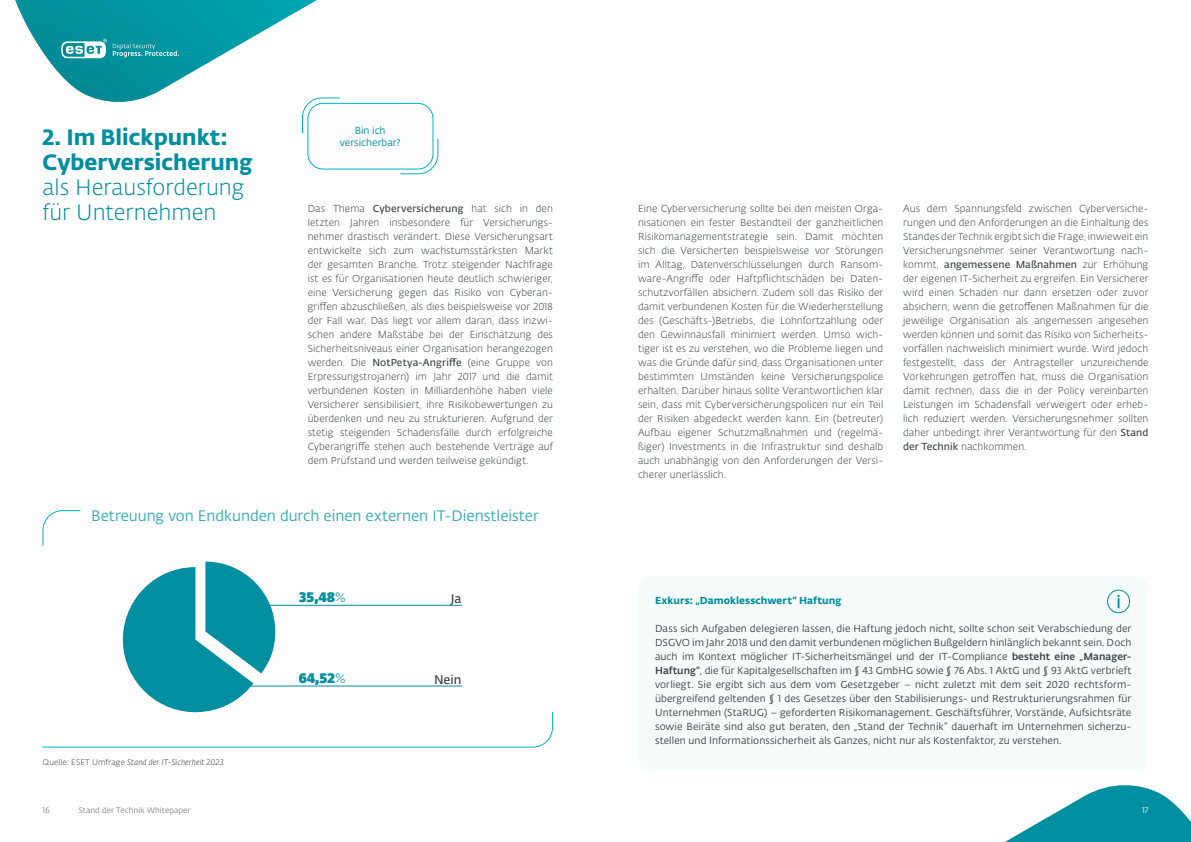
<style>
.page{position:relative;width:1191px;height:842px;background:#fff}
.page>*{position:absolute;margin:0;border:0;box-sizing:border-box;transform-origin:0 0}
.t1{font:22px "Fedra Sans Alt Pro Bold LF";color:#008fa0}
.t2{font:22px/25px "Fedra Sans Alt Pro Light LF";color:#008fa0}
.t3{font:15px "Fedra Sans Alt Pro Book LF";color:#33abb4}
.t4{font:13.7px "Fedra Sans Alt Pro Bold LF";letter-spacing:.005em;color:#008fa1}
.t5{font:800 13.7px "Fedra Sans Dis Std";letter-spacing:.005em;color:#008fa1}
.t6{font:12.3px "Fedra Sans Alt Pro Demi LF";letter-spacing:.005em;color:#3b4347}
.t7{font:10px/14px "Fedra Sans Alt Pro Light LF";letter-spacing:.005em;color:#3d4548;text-align:justify}
.t8{font:10px/14px "Fedra Sans Alt Pro Book LF";letter-spacing:.005em;color:#3d4548;text-align:justify}
.t9{font:10px "Fedra Sans Alt Pro Demi LF";letter-spacing:.01em;color:#3d4548}
.t10{font:10px "Fedra Sans Alt Pro Bold LF";letter-spacing:.005em;color:#008fa0}
.t11{font:10px "Fedra Sans Alt Pro Book LF";color:#008fa0}
.t12{font:8px "Fedra Sans Alt Pro Light Italic LF";letter-spacing:.015em;color:#3d4548}
.t13{font:8px "Fedra Sans Alt Pro Book LF";color:#878787}
.t14{font:8px "Fedra Sans Alt Pro Book LF";color:#fff}
.s1{font-family:"Fedra Sans Alt Pro Demi LF"}
.s2{font-family:"Fedra Sans Alt Pro Light LF"}
.s3{font-family:"Fedra Sans Alt Pro Light LF";font-weight:400}
.s4{font-family:"Fedra Sans Alt Pro Med LF"}
</style>
<div class="page">
<svg style="left:1005px;top:785px;width:186px;height:57px"></svg>
<img style="left:15px;top:0;width:302px;height:102px">
<svg style="left:61px;top:39px;width:46px;height:19px"></svg>
<svg style="left:113px;top:44px;width:66px;height:13px"></svg>
<div style="left:308px;top:103px;width:125px;height:66px;background:#fbfdfe;border-radius:15px"></div>
<div style="left:308px;top:103px;width:125px;height:66px;border:1px solid #00b3c4;border-radius:15px"></div>
<svg style="left:301px;top:97px;width:40px;height:37px"></svg>
<svg style="left:400px;top:138px;width:39px;height:37px"></svg>
<div style="left:638px;top:576px;width:510px;height:195px;background:#f6fbfc;border-radius:14px"></div>
<svg style="left:1117px;top:595px;width:2px;height:13px"></svg>
<div style="left:1107px;top:590px;width:23px;height:23px;border:1px solid #008fa0;border-radius:50%"></div>
<svg style="left:42px;top:510px;width:39px;height:36px"></svg>
<svg style="left:42px;top:562px;width:511px;height:186px"></svg>
<p class="t11" style="left:355px;top:123px;width:32px">Bin ich</p>
<h1 class="t1" style="left:43px;top:120px;width:187px">2. Im Blickpunkt:</h1>
<p class="t11" style="left:340px;top:135px;width:62px">versicherbar?</p>
<h1 class="t1" style="left:43px;top:145px;width:211px">Cyberversicherung</h1>
<h1 class="t2" style="left:43px;top:175px;width:203px">als Herausforderung für Unternehmen</h1>
<p class="t7" style="left:308px;top:201px;width:247px">Das Thema <span class="s1">Cyberversicherung</span> hat sich in den letzten Jahren insbesondere für Versicherungs&shy;nehmer drastisch verändert. Diese Versicherungsart entwickelte sich zum wachstumsstärksten Markt der gesamten Branche. Trotz steigender Nachfrage ist es für Organisationen heute deutlich schwieriger, eine Versicherung gegen das Risiko von Cyberan&shy;griffen abzuschließen, als dies beispielsweise vor 2018 der Fall war. Das liegt vor allem daran, dass inzwi&shy;schen andere Maßstäbe bei der Einschätzung des Sicherheitsniveaus einer Organisation herangezogen werden. Die <span class="s1">NotPetya-Angriffe</span> (eine Gruppe von Erpressungstrojanern) im Jahr 2017 und die damit verbundenen Kosten in Milliardenhöhe haben viele Versicherer sensibilisiert, ihre Risikobewertungen zu überdenken und neu zu strukturieren. Aufgrund der stetig steigenden Schadensfälle durch erfolgreiche Cyberangriffe stehen auch bestehende Verträge auf dem Prüfstand und werden teilweise gekündigt.</p>
<p class="t7" style="left:638px;top:201px;width:247px">Eine Cyberversicherung sollte bei den meisten Orga&shy;nisationen ein fester Bestandteil der ganzheitlichen Risikomanagementstrategie sein. Damit möchten sich die Versicherten beispielsweise vor Störungen im Alltag, Datenverschlüsselungen durch Ransom&shy;ware-Angriffe oder Haftpflichtschäden bei Daten&shy;schutzvorfällen absichern. Zudem soll das Risiko der damit verbundenen Kosten für die Wiederherstellung des (Geschäfts-)Betriebs, die Lohnfortzahlung oder den Gewinnausfall minimiert werden. Umso wich&shy;tiger ist es zu verstehen, wo die Probleme liegen und was die Gründe dafür sind, dass Organisationen unter bestimmten Umständen keine Versicherungspolice erhalten. Darüber hinaus sollte Verantwortlichen klar sein, dass mit Cyberversicherungspolicen nur ein Teil der Risiken abgedeckt werden kann. Ein (betreuter)<br>Aufbau eigener Schutzmaßnahmen und (regelmä&shy;ßiger) Investments in die Infrastruktur sind deshalb auch unabhängig von den Anforderungen der Versi&shy;cherer unerlässlich.</p>
<h2 class="t3" style="left:91px;top:505px;width:449px">Betreuung von Endkunden durch einen externen IT-Dienstleister</h2>
<h3 class="t4" style="left:201px;top:511px;width:196px">einen Dienstleister betreut?</h3>
<p class="t7" style="left:903px;top:201px;width:247px">Aus dem Spannungsfeld zwischen Cyberversiche&shy;rungen und den Anforderungen an die Einhaltung des Standes der Technik ergibt sich die Frage, inwieweit ein Versicherungsnehmer seiner Verantwortung nach-</p>
<p class="t9" style="left:903px;top:257px;width:247px"><span class="s2">kommt,</span> angemessene Maßnahmen <span class="s2">zur Erhöhung</span></p>
<p class="t7" style="left:903px;top:271px;width:247px">der eigenen IT-Sicherheit zu ergreifen. Ein Versicherer wird einen Schaden nur dann ersetzen oder zuvor absichern, wenn die getroffenen Maßnahmen für die jeweilige Organisation als angemessen angesehen werden können und somit das Risiko von Sicherheits&shy;vorfällen nachweislich minimiert wurde. Wird jedoch festgestellt, dass der Antragsteller unzureichende Vorkehrungen getroffen hat, muss die Organisation damit rechnen, dass die in der Policy vereinbarten Leistungen im Schadensfall verweigert oder erheb&shy;lich reduziert werden. Versicherungsnehmer sollten daher unbedingt ihrer Verantwortung für den <span class="s1">Stand der Technik</span> nachkommen.</p>
<p class="t12" style="left:43px;top:756px;width:183px"><span class="s2">Quelle: ESET Umfrage</span> Stand der IT-Sicherheit 2023</p>
<h3 class="t5" style="left:299px;top:586px;width:48px">35,48<span class="s3">%</span></h3>
<p class="t6" style="left:451px;top:589px;width:12px">Ja</p>
<h3 class="t5" style="left:299px;top:667px;width:48px">64,52<span class="s3">%</span></h3>
<p class="t6" style="left:434px;top:670px;width:29px">Nein</p>
<p class="t10" style="left:655px;top:592px;width:188px">Exkurs: „Damoklesschwert“ Haftung</p>
<p class="t8" style="left:655px;top:621px;width:478px">Dass sich Aufgaben delegieren lassen, die Haftung jedoch nicht, sollte schon seit Verabschiedung der DSGVO im Jahr 2018 und den damit verbundenen möglichen Bußgeldern hinlänglich bekannt sein. Doch auch im Kontext möglicher IT-Sicherheitsmängel und der IT-Compliance <span class="s4">besteht eine</span> <span class="s1">„</span><span class="s4">Manager-Haftung“</span>, die für Kapitalgesellschaften im § 43 GmbHG sowie § 76 Abs. 1 AktG und § 93 AktG verbrieft vorliegt. Sie ergibt sich aus dem vom Gesetzgeber – nicht zuletzt mit dem seit 2020 rechtsform&shy;übergreifend geltenden § 1 des Gesetzes über den Stabilisierungs- und Restrukturierungsrahmen für Unternehmen (StaRUG) – geforderten Risikomanagement. Geschäftsführer, Vorstände, Aufsichtsräte sowie Beiräte sind also gut beraten, den „Stand der Technik“ dauerhaft im Unternehmen sicherzu&shy;stellen und Informationssicherheit als Ganzes, nicht nur als Kostenfaktor, zu verstehen.</p>
<p class="t13" style="left:43px;top:805px;width:9px">16</p>
<p class="t13" style="left:79px;top:805px;width:114px">Stand der Technik Whitepaper</p>
<p class="t14" style="left:1142px;top:805px;width:8px">17</p>
</div>
